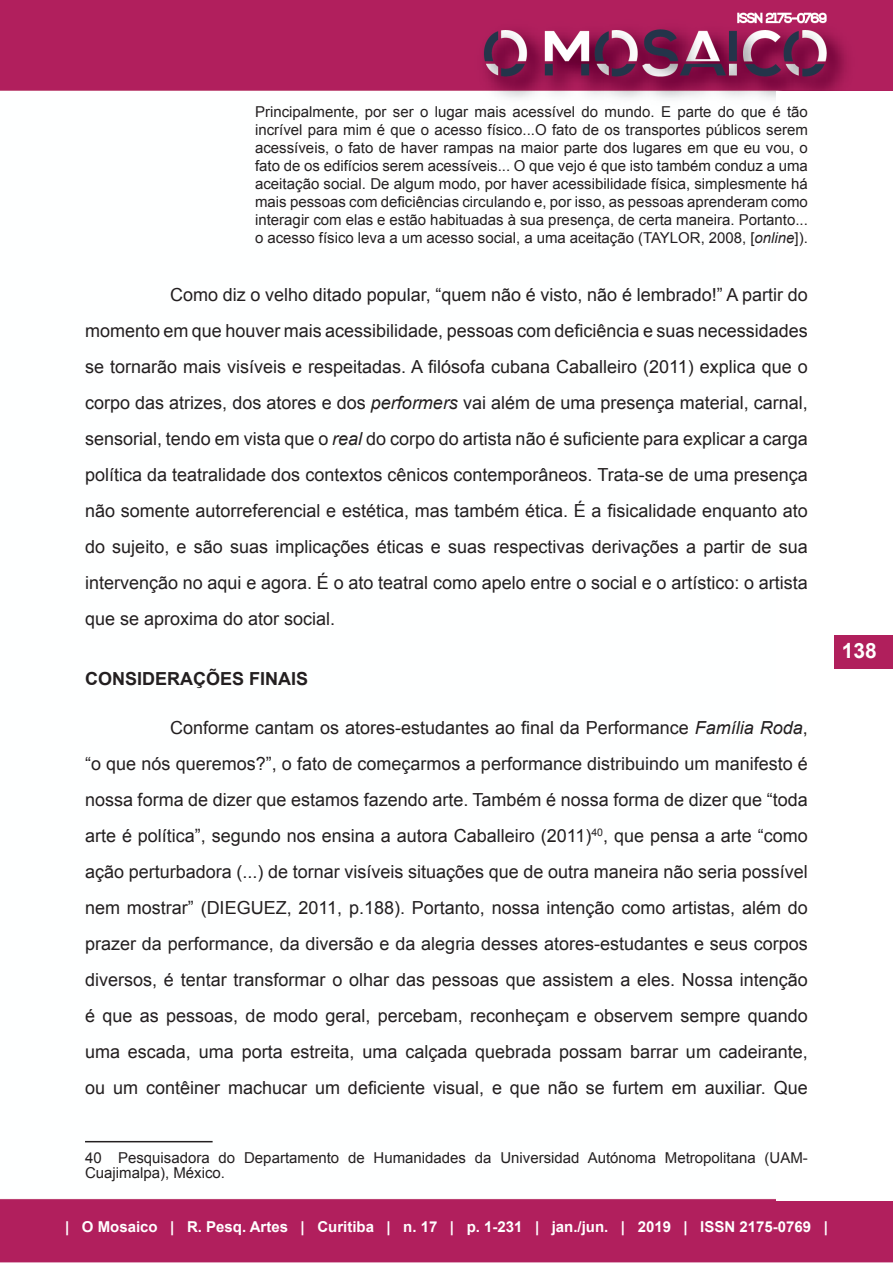
<style>
.page{position:relative;width:893px;height:1263px;background:#fff}
.page>*{position:absolute;margin:0;border:0;box-sizing:border-box;transform-origin:0 0}
.t1{font:700 21px "Arial";color:#fff}
.Corpo{font:18px/36px "Arial";color:#231f20;text-align:justify}
.Título_2{font:700 18px "Arial";color:#231f20}
.citação{font:15px/18px "Arial";color:#231f20;text-align:justify}
.nota_rodape{font:15px/15px "Arial";color:#231f20}
.t2{font:700 15px "Arial";color:#fff}
.s1{font-style:italic}
</style>
<div class="page">
<img style="left:0;top:0;width:893px;height:1263px">
<div style="left:777px;top:92px;width:116px;height:1109px;background:#fff"></div>
<div style="left:834px;top:635px;width:59px;height:33px;background:#b01f5c"></div>
<hr style="left:85px;top:1141px;width:128px;height:1px;background:#231f20">
<p class="citação" style="left:255px;top:103px;width:554px">Principalmente, por ser o lugar mais acessível do mundo. E parte do que é tão incrível para mim é que o acesso físico...O fato de os transportes públicos serem acessíveis, o fato de haver rampas na maior parte dos lugares em que eu vou, o fato de os edifícios serem acessíveis... O que vejo é que isto também conduz a uma aceitação social. De algum modo, por haver acessibilidade física, simplesmente há mais pessoas com deficiências circulando e, por isso, as pessoas aprenderam como interagir com elas e estão habituadas à sua presença, de certa maneira. Portanto... o acesso físico leva a um acesso social, a uma aceitação (TAYLOR, 2008, [<span class="s1">online</span>]).</p>
<p class="Corpo" style="left:85px;top:276px;width:724px;text-indent:85px">Como diz o velho ditado popular, “quem não é visto, não é lembrado!” A partir do momento em que houver mais acessibilidade, pessoas com deficiência e suas necessidades se tornarão mais visíveis e respeitadas. A filósofa cubana Caballeiro (2011) explica que o corpo das atrizes, dos atores e dos <span class="s1">performers</span> vai além de uma presença material, carnal, sensorial, tendo em vista que o <span class="s1">real</span> do corpo do artista não é suficiente para explicar a carga política da teatralidade dos contextos cênicos contemporâneos. Trata-se de uma presença não somente autorreferencial e estética, mas também ética. É a fisicalidade enquanto ato do sujeito, e são suas implicações éticas e suas respectivas derivações a partir de sua intervenção no aqui e agora. É o ato teatral como apelo entre o social e o artístico: o artista que se aproxima do ator social.</p>
<p class="Título_2" style="left:85px;top:667px;width:225px">CONSIDERAÇÕES FINAIS</p>
<p class="Corpo" style="left:85px;top:710px;width:724px;text-indent:85px">Conforme cantam os atores-estudantes ao final da Performance <span class="s1">Família Roda</span>, “o que nós queremos?”, o fato de começarmos a performance distribuindo um manifesto é nossa forma de dizer que estamos fazendo arte. Também é nossa forma de dizer que “toda arte é política”, segundo nos ensina a autora Caballeiro (2011)<sup>40</sup>, que pensa a arte “como ação perturbadora (...) de tornar visíveis situações que de outra maneira não seria possível nem mostrar” (DIEGUEZ, 2011, p.188). Portanto, nossa intenção como artistas, além do prazer da performance, da diversão e da alegria desses atores-estudantes e seus corpos diversos, é tentar transformar o olhar das pessoas que assistem a eles. Nossa intenção é que as pessoas, de modo geral, percebam, reconheçam e observem sempre quando uma escada, uma porta estreita, uma calçada quebrada possam barrar um cadeirante, ou um contêiner machucar um deficiente visual, e que não se furtem em auxiliar. Que</p>
<p class="t1" style="left:842px;top:636px;width:37px">138</p>
<p class="nota_rodape" style="left:85px;top:1150px;width:724px">40 Pesquisadora do Departamento de Humanidades da Universidad Autónoma Metropolitana (UAM-<br>Cuajimalpa), México.</p>
<p class="t2" style="left:65px;top:1217px;width:764px">| O Mosaico | R. Pesq. Artes | Curitiba | n. 17 | p. 1-231 | jan./jun. | 2019 | ISSN 2175-0769 |</p>
</div>
